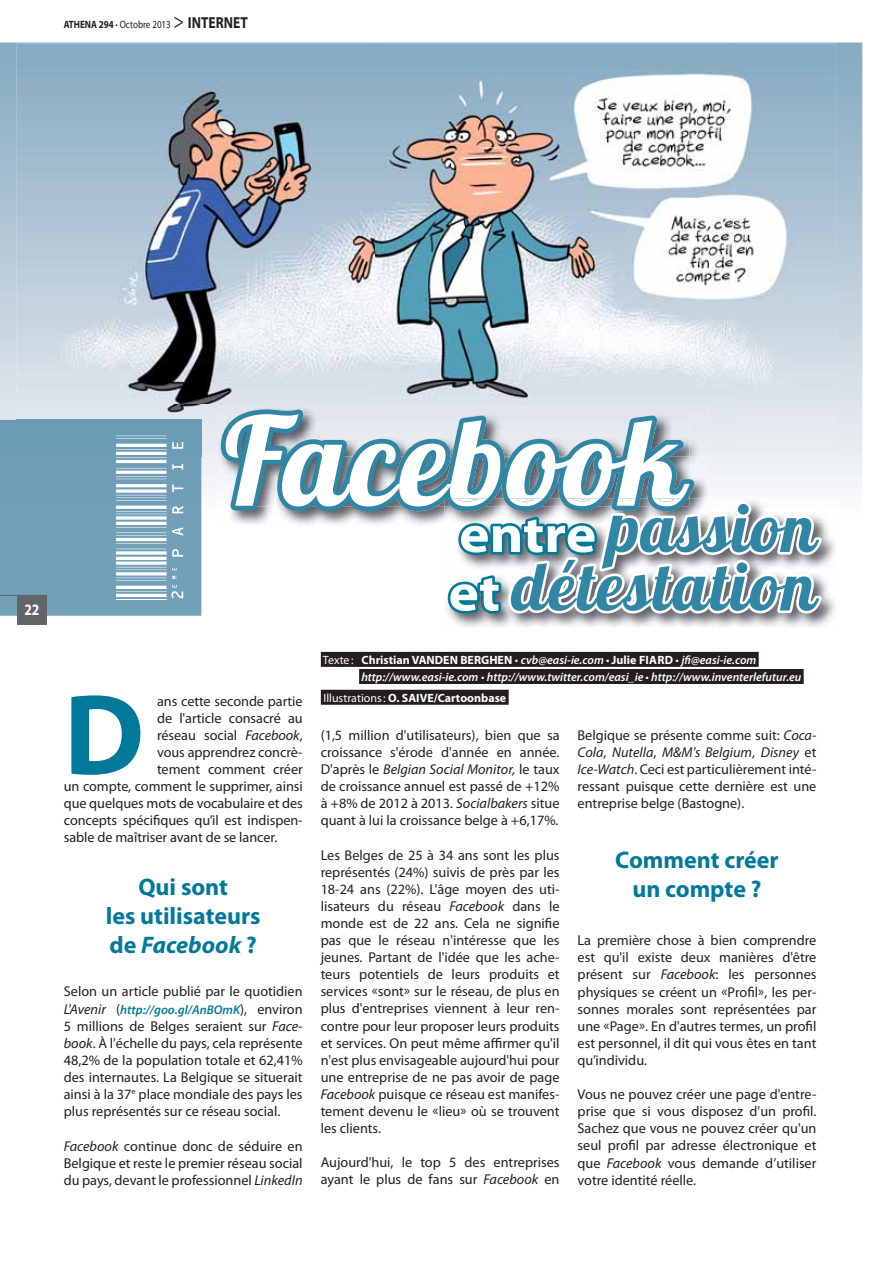
<style>
.page{position:relative;width:893px;height:1263px;background:#fff}
.page>*{position:absolute;margin:0;border:0;box-sizing:border-box;transform-origin:0 0}
.t1{font:122.1px "Lobster 1.4";letter-spacing:.025em;color:#fff}
.t2{font:700 115.8px "Myriad Pro";color:#00799a}
.t3{font:67.5px/58.5px "Lobster 1.4";letter-spacing:.025em;color:#3186a5}
.t4{font:700 24px/28.8px "Myriad Pro";color:#00799a;text-align:center}
.t5{font:700 15.9px "Myriad Pro";color:#fff;scale:.85 1}
.t6{font:14.25px/17.1px "Myriad Pro";color:#231f20;text-align:justify}
.t7{font:italic 600 12.75px "Myriad Pro";color:#00799a}
.t8{font:italic 600 12px/17.1px "Myriad Pro";color:#fff}
.t9{font:700 12px "Myriad Pro";color:#fff}
.t10{font:10.65px "Myriad Pro";color:#231f20;scale:.85 1}
.s1{font-weight:700}
.s2{font-size:21.3px}
.s3{font-weight:700;font-size:15.9px}
.s4{font-family:"Myriad Pro";font-weight:700;font-size:52.5px;color:#fff}
.s5{font-style:italic}
.s6{font-weight:400;font-size:14.25px;color:#231f20}
.s7{font-weight:400;font-style:normal;font-size:14.25px;color:#231f20}
.s8{font-weight:400;font-style:normal}
.s9{font-weight:700;font-style:normal}
.s10{font-weight:400}
</style>
<div class="page">
<svg style="left:0;top:43px;width:862px;height:611px"></svg>
<img style="left:17px;top:43px;width:820px;height:413px">
<div style="left:321px;top:652px;width:438px;height:15px;background:#231f20"></div>
<div style="left:359px;top:669px;width:445px;height:15px;background:#231f20"></div>
<div style="left:321px;top:690px;width:188px;height:15px;background:#231f20"></div>
<div style="left:17px;top:595px;width:30px;height:30px;background:#636466"></div>
<svg style="left:0;top:420px;width:201px;height:196px;background:#7ca6bd"></svg>
<img style="left:826px;top:498px;width:10px;height:130px">
<svg style="left:216px;top:399px;width:610px;height:232px"></svg>
<p class="t10" style="left:64px;top:20px;width:218px"><span class="s1">ATHENA 294 ·</span> Octobre 2013 <span class="s2">&gt;</span> <span class="s3">INTERNET</span></p>
<p class="t5" style="left:24px;top:604px;width:19px">22</p>
<h1 class="t1" style="left:225px;top:419px;width:461px">Facebook</h1>
<h3 class="t3" style="left:448px;top:506px;width:366px"><span class="s4">entre</span> passion <span class="s4">et</span> détestation</h3>
<h2 class="t2" style="left:64px;top:691px;width:82px">D</h2>
<p class="t6" style="left:157px;top:694px;width:147px">ans cette seconde partie</p>
<p class="t6" style="left:157px;top:711px;width:147px">de l'article consacré au</p>
<p class="t6" style="left:157px;top:728px;width:147px">réseau social <span class="s5">Facebook</span>,</p>
<p class="t6" style="left:157px;top:745px;width:147px">vous apprendrez concrè-</p>
<p class="t6" style="left:157px;top:762px;width:147px">tement comment créer</p>
<p class="t6" style="left:64px;top:779px;width:240px">un compte, comment le supprimer, ainsi</p>
<p class="t6" style="left:64px;top:796px;width:240px">que quelques mots de vocabulaire et des</p>
<p class="t6" style="left:64px;top:813px;width:240px">concepts spécifiques qu’il est indispen-</p>
<p class="t6" style="left:64px;top:830px;width:215px">sable de maîtriser avant de se lancer.</p>
<h3 class="t4" style="left:106px;top:875px;width:156px">Qui sont<br>les utilisateurs de <span class="s5">Facebook</span> ?</h3>
<p class="t6" style="left:64px;top:984px;width:240px">Selon un article publié par le quotidien</p>
<p class="t7" style="left:64px;top:1004px;width:240px"><span class="s6">L'Avenir</span> <span class="s7">(</span>http://goo.gl/AnBOmK<span class="s7">), environ</span></p>
<p class="t6" style="left:64px;top:1019px;width:240px">5 millions de Belges seraient sur <span class="s5">Face&shy;book</span>. À l'échelle du pays, cela représente 48,2% de la population totale et 62,41% des internautes. La Belgique se situerait ainsi à la 37<sup>e</sup> place mondiale des pays les plus représentés sur ce réseau social.</p>
<p class="t6" style="left:64px;top:1138px;width:240px"><span class="s5">Facebook</span> continue donc de séduire en Belgique et reste le premier réseau social du pays, devant le professionnel <span class="s5">LinkedIn</span></p>
<p class="t8" style="left:361px;top:652px;width:442px;text-indent:-38px"><span class="s8">Texte :</span> <span class="s9">Christian VANDEN BERGHEN</span> <span class="s8">•</span> cvb@easi-ie.com <span class="s8">•</span> <span class="s9">Julie FIARD</span> <span class="s8">•</span> jfi@easi-ie.com http://www.easi-ie.com <span class="s8">•</span> http://www.twitter.com/easi_ie <span class="s8">•</span> http://www.inventerlefutur.eu</p>
<p class="t9" style="left:323px;top:693px;width:184px"><span class="s10">Illustrations :</span> O. SAIVE/Cartoonbase</p>
<p class="t6" style="left:321px;top:728px;width:240px">(1,5 million d'utilisateurs), bien que sa croissance s'érode d'année en année.<br>D'après le <span class="s5">Belgian Social Monitor,</span> le taux de croissance annuel est passé de +12% à +8% de 2012 à 2013. <span class="s5">Socialbakers</span> situe quant à lui la croissance belge à +6,17%.</p>
<p class="t6" style="left:321px;top:848px;width:240px">Les Belges de 25 à 34 ans sont les plus représentés (24%) suivis de près par les 18-24 ans (22%). L'âge moyen des uti&shy;lisateurs du réseau <span class="s5">Facebook</span> dans le monde est de 22 ans. Cela ne signifie pas que le réseau n'intéresse que les jeunes. Partant de l'idée que les ache&shy;teurs potentiels de leurs produits et services «sont» sur le réseau, de plus en plus d'entreprises viennent à leur ren&shy;contre pour leur proposer leurs produits et services. On peut même affirmer qu'il n'est plus envisageable aujourd'hui pour une entreprise de ne pas avoir de page <span class="s5">Facebook</span> puisque ce réseau est manifes&shy;tement devenu le «lieu» où se trouvent les clients.</p>
<p class="t6" style="left:321px;top:1155px;width:240px">Aujourd'hui, le top 5 des entreprises ayant le plus de fans sur <span class="s5">Facebook</span> en</p>
<p class="t6" style="left:578px;top:728px;width:240px">Belgique se présente comme suit: <span class="s5">Coca-Cola</span>, <span class="s5">Nutella</span>, <span class="s5">M&amp;M's Belgium</span>, <span class="s5">Disney</span> et <span class="s5">Ice-Watch</span>. Ceci est particulièrement inté&shy;ressant puisque cette dernière est une entreprise belge (Bastogne).</p>
<h3 class="t4" style="left:615px;top:848px;width:165px">Comment créer un compte ?</h3>
<p class="t6" style="left:578px;top:933px;width:240px">La première chose à bien comprendre est qu'il existe deux manières d'être présent sur <span class="s5">Facebook</span>: les personnes physiques se créent un «Profil», les per&shy;sonnes morales sont représentées par une «Page». En d'autres termes, un profil est personnel, il dit qui vous êtes en tant qu’individu.</p>
<p class="t6" style="left:578px;top:1087px;width:240px">Vous ne pouvez créer une page d'entre&shy;prise que si vous disposez d'un profil.<br>Sachez que vous ne pouvez créer qu'un seul profil par adresse électronique et que <span class="s5">Facebook</span> vous demande d’utiliser votre identité réelle.</p>
</div>
